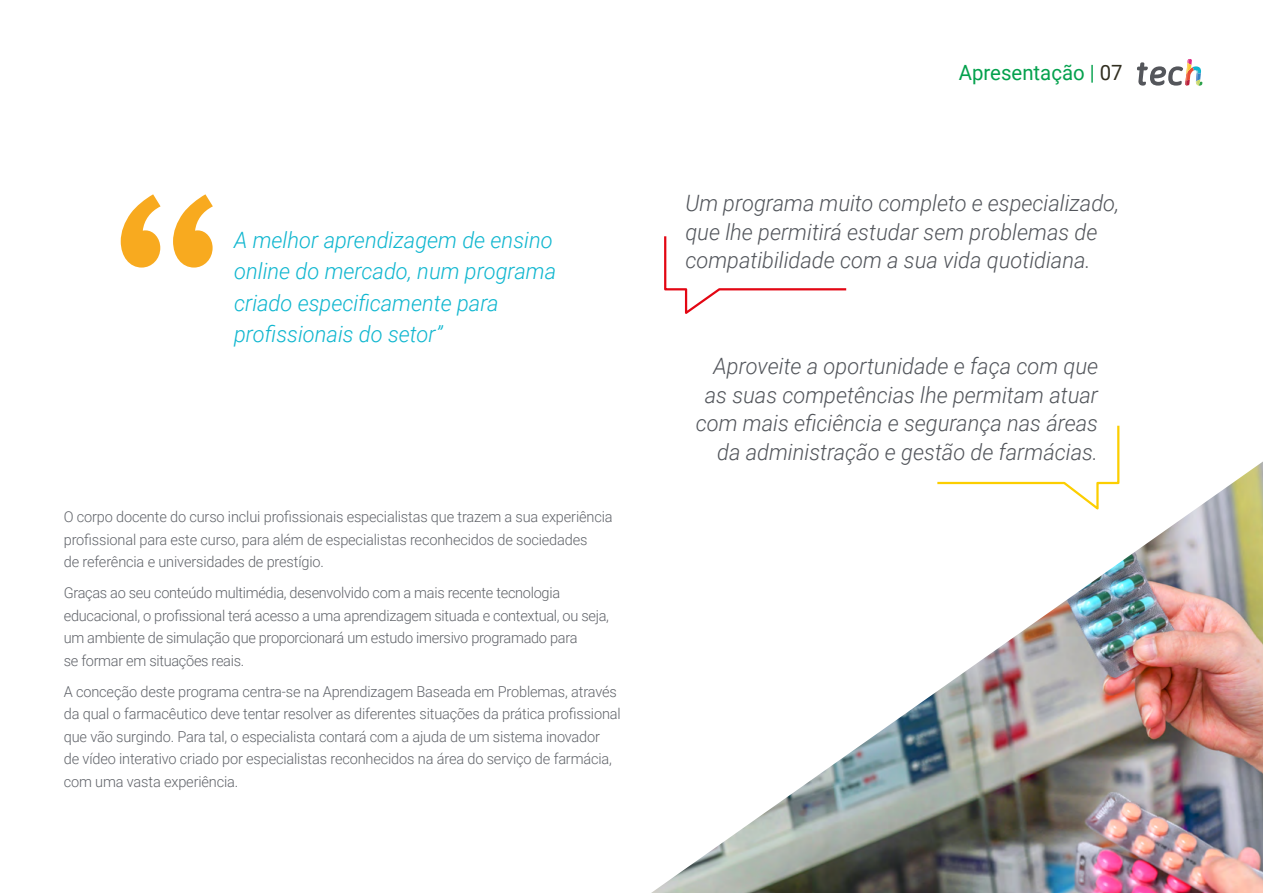
<style>
.page{position:relative;width:1263px;height:893px;background:#fff}
.page>*{position:absolute;margin:0;border:0;box-sizing:border-box;transform-origin:0 0}
.t1{font:italic 300 22.5px/28.5px "Roboto";color:#52555b;text-align:right}
.t2{font:italic 300 22.5px/31.5px "Roboto";color:#0fb6cf}
.t3{font:21px "Roboto";color:#04a14d}
.t4{font:300 15px/22.5px "Roboto";letter-spacing:-.01em;color:#61646a}
.s1{color:#312e20}
</style>
<div class="page">
<svg style="left:121px;top:194px;width:92px;height:74px"></svg>
<img style="left:651px;top:461px;width:612px;height:432px">
<svg style="left:1137px;top:59px;width:65px;height:27px"></svg>
<svg style="left:935px;top:425px;width:185px;height:88px"></svg>
<svg style="left:664px;top:236px;width:183px;height:78px"></svg>
<h1 class="t2" style="left:234px;top:223px;width:323px">A melhor aprendizagem de ensino online do mercado, num programa criado especificamente para profissionais do setor”</h1>
<p class="t4" style="left:64px;top:505px;width:550px">O corpo docente do curso inclui profissionais especialistas que trazem a sua experiência profissional para este curso, para além de especialistas reconhecidos de sociedades<br>de referência e universidades de prestígio.</p>
<p class="t4" style="left:64px;top:581px;width:547px">Graças ao seu conteúdo multimédia, desenvolvido com a mais recente tecnologia educacional, o profissional terá acesso a uma aprendizagem situada e contextual, ou seja, um ambiente de simulação que proporcionará um estudo imersivo programado para<br>se formar em situações reais.</p>
<p class="t4" style="left:64px;top:680px;width:558px">A conceção deste programa centra-se na Aprendizagem Baseada em Problemas, através da qual o farmacêutico deve tentar resolver as diferentes situações da prática profissional que vão surgindo. Para tal, o especialista contará com a ajuda de um sistema inovador<br>de vídeo interativo criado por especialistas reconhecidos na área do serviço de farmácia, com uma vasta experiência.</p>
<h2 class="t3" style="left:959px;top:57px;width:165px">Apresentação | <span class="s1">07</span></h2>
<h1 class="t1" style="left:685px;top:188px;width:435px;text-align:left">Um programa muito completo e especializado, que lhe permitirá estudar sem problemas de compatibilidade com a sua vida quotidiana.</h1>
<h1 class="t1" style="left:696px;top:351px;width:404px">Aproveite a oportunidade e faça com que as suas competências lhe permitam atuar com mais eficiência e segurança nas áreas da administração e gestão de farmácias.</h1>
</div>
